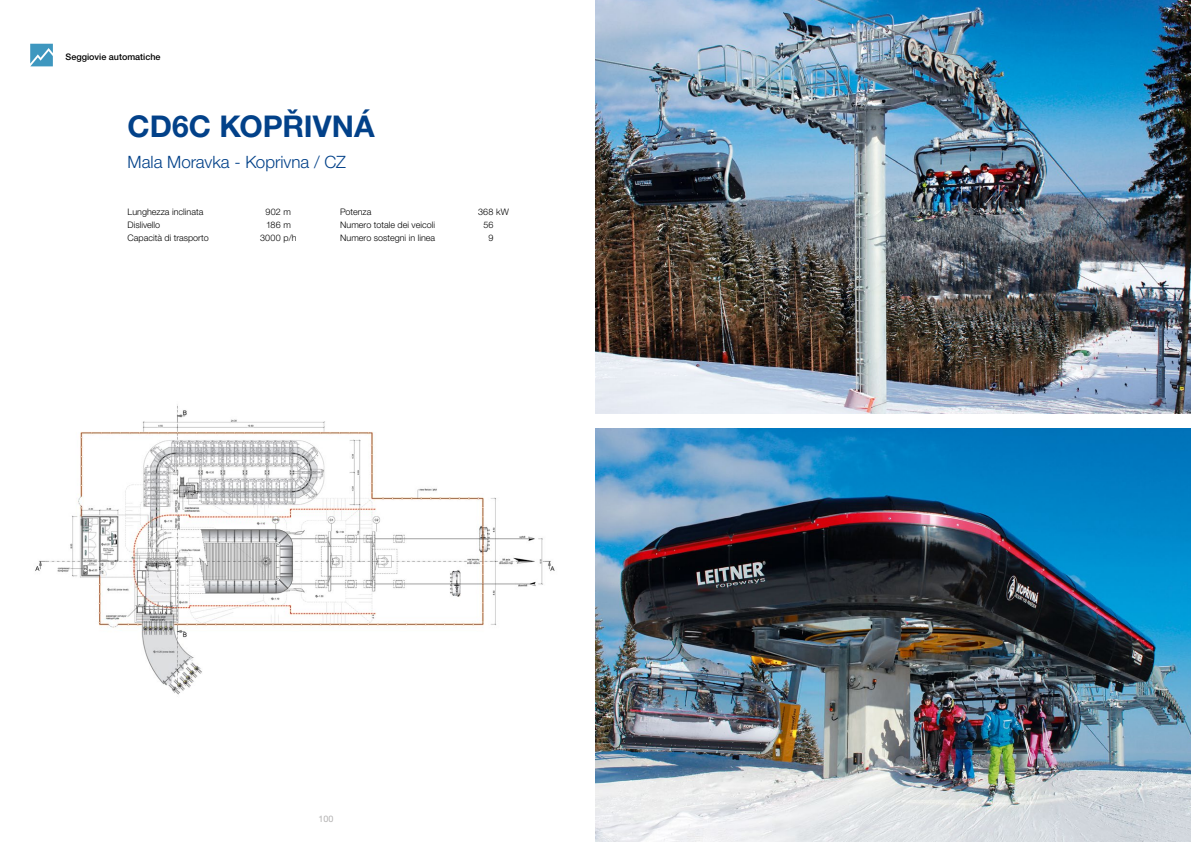
<style>
.page{position:relative;width:1191px;height:842px;background:#fff}
.page>*{position:absolute;margin:0;border:0;box-sizing:border-box;transform-origin:0 0}
.t1{font:700 30px "Helvetica Neue LTW1 G";color:#024189}
.t2{font:300 17px "Helvetica Neue LTW1 G";letter-spacing:-.005em;color:#024189}
.t3{font:300 9px/13px "Helvetica Neue LTW1 G";color:#000}
.t4{font:500 9px "Helvetica Neue LTW1 G";color:#000}
.t5{font:9px "Helvetica Neue LTW1 G";color:#b3b2b2}
</style>
<div class="page">
<svg style="left:30px;top:44px;width:23px;height:22px"></svg>
<img style="left:35px;top:404px;width:520px;height:291px">
<img style="left:595px;top:428px;width:596px;height:414px">
<img style="left:595px;top:0;width:596px;height:414px">
<p class="t4" style="left:66px;top:51px;width:96px">Seggiovie automatiche</p>
<h1 class="t1" style="left:128px;top:108px;width:248px">CD6C KOPŘIVNÁ</h1>
<h2 class="t2" style="left:128px;top:151px;width:220px">Mala Moravka - Koprivna / CZ</h2>
<p class="t3" style="left:260px;top:205px;width:38px;text-align:center">902 m<br>186 m<br>3000 p/h</p>
<p class="t3" style="left:478px;top:205px;width:32px">368 kW</p>
<p class="t3" style="left:128px;top:205px;width:83px">Lunghezza inclinata<br>Dislivello<br>Capacità di trasporto</p>
<p class="t3" style="left:340px;top:205px;width:96px">Potenza<br>Numero totale dei veicoli<br>Numero sostegni in linea</p>
<p class="t3" style="left:483px;top:218px;width:12px;text-align:center">56<br>9</p>
<p class="t5" style="left:318px;top:813px;width:17px">100</p>
</div>
